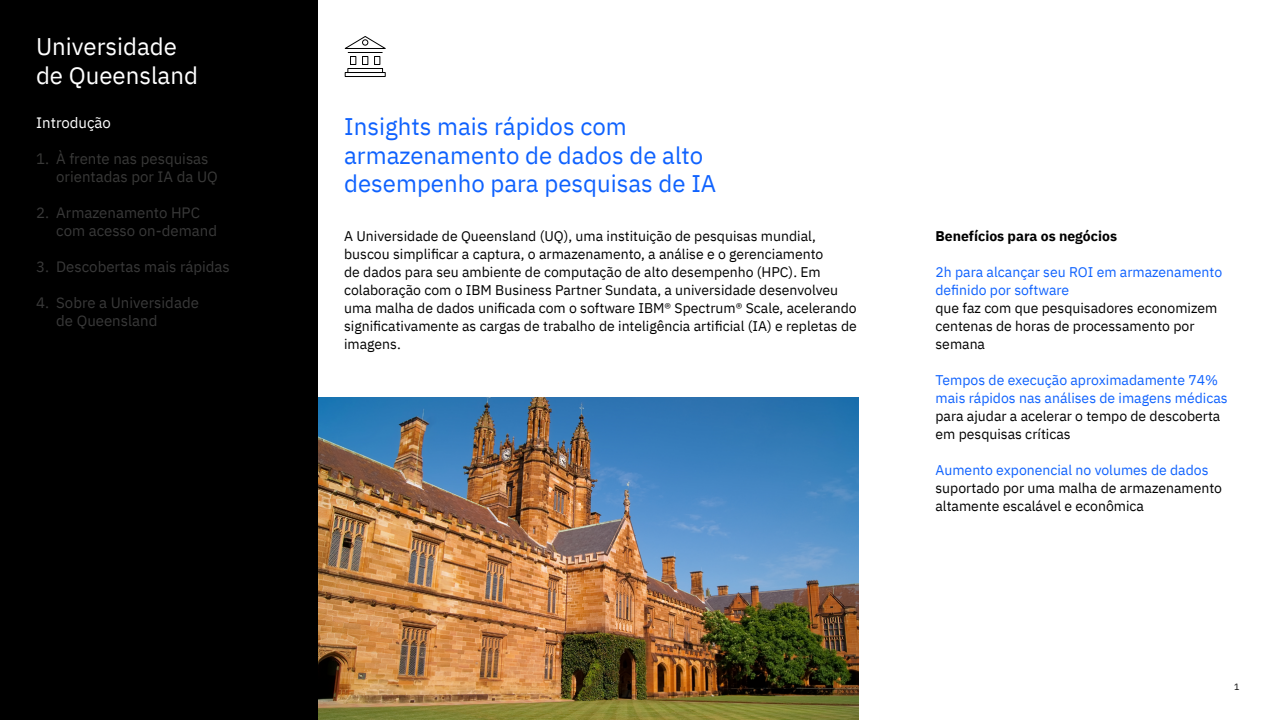
<style>
.page{position:relative;width:1280px;height:720px;background:#fff}
.page>*{position:absolute;margin:0;border:0;box-sizing:border-box;transform-origin:0 0}
.t1{font:24px/28.8px "IBM Plex Sans";color:#0f62fe}
.t2{font:24px/28.8px "IBM Plex Sans";color:#fff}
.t3{font:15px/18px "IBM Plex Sans";color:#393939}
.t4{font:15px/18px "IBM Plex Sans";color:#393938}
.t5{font:15px "IBM Plex Sans";color:#fff}
.t6{font:14px/18px "IBM Plex Sans";color:#000}
.t7{font:14px/18px "IBM Plex Sans";color:#0f62fe}
.t8{font:700 14px "IBM Plex Sans";color:#000}
.t9{font:9px "IBM Plex Sans";color:#000}
</style>
<div class="page">
<div style="left:0;top:0;width:318px;height:720px;background:#000"></div>
<svg style="left:344px;top:36px;width:42px;height:41px"></svg>
<img style="left:318px;top:397px;width:540px;height:323px">
<h1 class="t2" style="left:36px;top:30px;width:163px">Universidade de Queensland</h1>
<p class="t5" style="left:36px;top:111px;width:76px">Introdução</p>
<p class="t4" style="left:56px;top:148px;width:163px;text-indent:-20px">1. À frente nas pesquisas orientadas por IA da UQ</p>
<p class="t3" style="left:56px;top:202px;width:162px;text-indent:-20px">2. Armazenamento HPC com acesso on-demand</p>
<p class="t3" style="left:36px;top:256px;width:195px">3. Descobertas mais rápidas</p>
<p class="t3" style="left:56px;top:292px;width:144px;text-indent:-20px">4. Sobre a Universidade de Queensland</p>
<h1 class="t1" style="left:344px;top:110px;width:374px">Insights mais rápidos com armazenamento de dados de alto desempenho para pesquisas de IA</h1>
<p class="t6" style="left:344px;top:226px;width:514px">A Universidade de Queensland (UQ), uma instituição de pesquisas mundial, buscou simplificar a captura, o armazenamento, a análise e o gerenciamento<br>de dados para seu ambiente de computação de alto desempenho (HPC). Em colaboração com o IBM Business Partner Sundata, a universidade desenvolveu uma malha de dados unificada com o software IBM® Spectrum® Scale, acelerando significativamente as cargas de trabalho de inteligência artificial (IA) e repletas de imagens.</p>
<p class="t8" style="left:936px;top:225px;width:183px">Benefícios para os negócios</p>
<p class="t7" style="left:936px;top:262px;width:288px">2h para alcançar seu ROI em armazenamento definido por software</p>
<p class="t6" style="left:936px;top:298px;width:283px">que faz com que pesquisadores economizem centenas de horas de processamento por semana</p>
<p class="t7" style="left:936px;top:370px;width:294px">Tempos de execução aproximadamente 74% mais rápidos nas análises de imagens médicas</p>
<p class="t6" style="left:936px;top:406px;width:286px">para ajudar a acelerar o tempo de descoberta em pesquisas críticas</p>
<p class="t7" style="left:936px;top:460px;width:275px">Aumento exponencial no volumes de dados</p>
<p class="t6" style="left:936px;top:478px;width:288px">suportado por uma malha de armazenamento altamente escalável e econômica</p>
<p class="t9" style="left:1234px;top:680px;width:7px">1</p>
</div>
